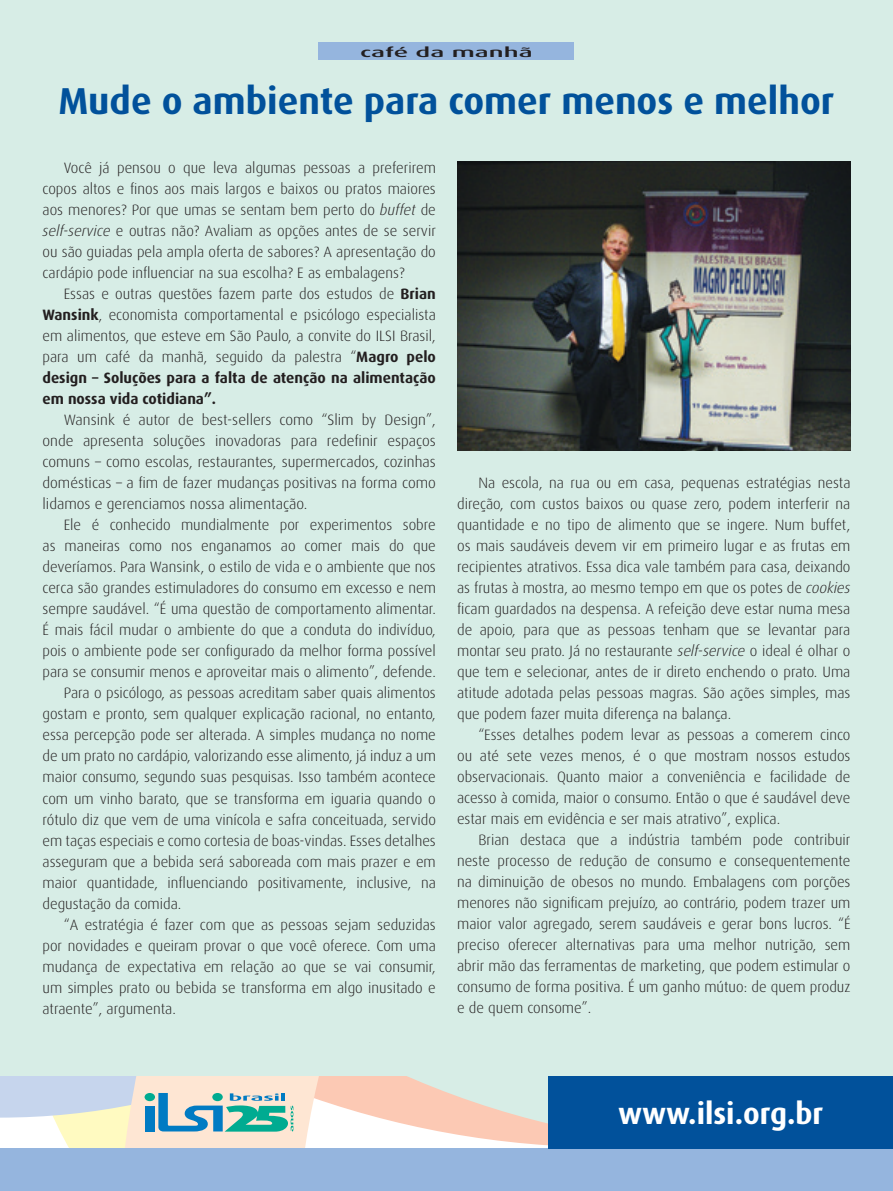
<style>
.page{position:relative;width:893px;height:1191px;background:#fff}
.page>*{position:absolute;margin:0;border:0;box-sizing:border-box;transform-origin:0 0}
.t1{font:700 37.5px "Dax";color:#01519b}
.t2{font:700 30px "Dax";color:#fff}
.t3{font:300 15px/21px "Dax";color:#231f20;text-align:justify}
.t4{font:500 13.5px "Dax";color:#231f20;scale:2 1}
.s1{font-style:italic}
.s2{font-weight:700}
</style>
<div class="page">
<div style="left:0;top:0;width:893px;height:1076px;background:#d7ede6"></div>
<div style="left:319px;top:43px;width:255px;height:17px;background:#95b5de"></div>
<div style="left:0;top:1148px;width:893px;height:43px;background:#95b5de"></div>
<div style="left:548px;top:1076px;width:345px;height:72px;background:#01519b"></div>
<img style="left:457px;top:162px;width:393px;height:289px">
<svg style="left:0;top:1076px;width:548px;height:72px"></svg>
<p class="t4" style="left:360px;top:45px;width:88px">café da manhã</p>
<h1 class="t1" style="left:59px;top:80px;width:777px">Mude o ambiente para comer menos e melhor</h1>
<p class="t3" style="left:43px;top:158px;width:395px;text-indent:21px">Você já pensou o que leva algumas pessoas a preferirem copos altos e finos aos mais largos e baixos ou pratos maiores aos menores? Por que umas se sentam bem perto do <span class="s1">buffet</span> de <span class="s1">self-service</span> e outras não? Avaliam as opções antes de se servir ou são guiadas pela ampla oferta de sabores? A apresentação do cardápio pode influenciar na sua escolha? E as embalagens?</p>
<p class="t3" style="left:43px;top:284px;width:395px;text-indent:21px">Essas e outras questões fazem parte dos estudos de <span class="s2">Brian Wansink</span>, economista comportamental e psicólogo especialista em alimentos, que esteve em São Paulo, a convite do ILSI Brasil, para um café da manhã, seguido da palestra “<span class="s2">Magro pelo design – Soluções para a falta de atenção na alimentação em nossa vida cotidiana”.</span></p>
<p class="t3" style="left:43px;top:410px;width:395px;text-indent:21px">Wansink é autor de best-sellers como “Slim by Design”, onde apresenta soluções inovadoras para redefinir espaços comuns – como escolas, restaurantes, supermercados, cozinhas domésticas – a fim de fazer mudanças positivas na forma como lidamos e gerenciamos nossa alimentação.</p>
<p class="t3" style="left:64px;top:515px;width:374px">Ele é conhecido mundialmente por experimentos sobre</p>
<p class="t3" style="left:43px;top:536px;width:395px">as maneiras como nos enganamos ao comer mais do que</p>
<p class="t3" style="left:43px;top:557px;width:395px">deveríamos. Para Wansink, o estilo de vida e o ambiente que nos</p>
<p class="t3" style="left:43px;top:578px;width:395px">cerca são grandes estimuladores do consumo em excesso e nem</p>
<p class="t3" style="left:43px;top:599px;width:395px">sempre saudável. “É uma questão de comportamento alimentar.</p>
<p class="t3" style="left:43px;top:620px;width:395px">É mais fácil mudar o ambiente do que a conduta do indivíduo,</p>
<p class="t3" style="left:43px;top:641px;width:395px">pois o ambiente pode ser configurado da melhor forma possível</p>
<p class="t3" style="left:43px;top:662px;width:395px">para se consumir menos e aproveitar mais o alimento”, defende.</p>
<p class="t3" style="left:64px;top:683px;width:374px">Para o psicólogo, as pessoas acreditam saber quais alimentos</p>
<p class="t3" style="left:43px;top:704px;width:395px">gostam e pronto, sem qualquer explicação racional, no entanto,</p>
<p class="t3" style="left:43px;top:725px;width:395px">essa percepção pode ser alterada. A simples mudança no nome</p>
<p class="t3" style="left:43px;top:746px;width:395px">de um prato no cardápio, valorizando esse alimento, já induz a um</p>
<p class="t3" style="left:43px;top:767px;width:395px">maior consumo, segundo suas pesquisas. Isso também acontece</p>
<p class="t3" style="left:43px;top:788px;width:395px">com um vinho barato, que se transforma em iguaria quando o</p>
<p class="t3" style="left:43px;top:809px;width:395px">rótulo diz que vem de uma vinícola e safra conceituada, servido</p>
<p class="t3" style="left:43px;top:830px;width:395px">em taças especiais e como cortesia de boas-vindas. Esses detalhes</p>
<p class="t3" style="left:43px;top:851px;width:395px">asseguram que a bebida será saboreada com mais prazer e em</p>
<p class="t3" style="left:43px;top:872px;width:395px">maior quantidade, influenciando positivamente, inclusive, na</p>
<p class="t3" style="left:43px;top:893px;width:140px">degustação da comida.</p>
<p class="t3" style="left:64px;top:914px;width:374px">“A estratégia é fazer com que as pessoas sejam seduzidas</p>
<p class="t3" style="left:43px;top:935px;width:395px">por novidades e queiram provar o que você oferece. Com uma</p>
<p class="t3" style="left:43px;top:956px;width:395px">mudança de expectativa em relação ao que se vai consumir,</p>
<p class="t3" style="left:43px;top:977px;width:395px">um simples prato ou bebida se transforma em algo inusitado e</p>
<p class="t3" style="left:43px;top:998px;width:135px">atraente”, argumenta.</p>
<p class="t3" style="left:457px;top:472px;width:395px;text-indent:21px">Na escola, na rua ou em casa, pequenas estratégias nesta direção, com custos baixos ou quase zero, podem interferir na quantidade e no tipo de alimento que se ingere. Num buffet, os mais saudáveis devem vir em primeiro lugar e as frutas em recipientes atrativos. Essa dica vale também para casa, deixando as frutas à mostra, ao mesmo tempo em que os potes de <span class="s1">cookies </span>ficam guardados na despensa. A refeição deve estar numa mesa de apoio, para que as pessoas tenham que se levantar para montar seu prato. Já no restaurante <span class="s1">self-service</span> o ideal é olhar o que tem e selecionar, antes de ir direto enchendo o prato. Uma atitude adotada pelas pessoas magras. São ações simples, mas que podem fazer muita diferença na balança.</p>
<p class="t3" style="left:457px;top:724px;width:395px;text-indent:21px">“Esses detalhes podem levar as pessoas a comerem cinco ou até sete vezes menos, é o que mostram nossos estudos observacionais. Quanto maior a conveniência e facilidade de acesso à comida, maior o consumo. Então o que é saudável deve estar mais em evidência e ser mais atrativo”, explica.</p>
<p class="t3" style="left:457px;top:829px;width:395px;text-indent:21px">Brian destaca que a indústria também pode contribuir neste processo de redução de consumo e consequentemente na diminuição de obesos no mundo. Embalagens com porções menores não significam prejuízo, ao contrário, podem trazer um maior valor agregado, serem saudáveis e gerar bons lucros. “É preciso oferecer alternativas para uma melhor nutrição, sem abrir mão das ferramentas de marketing, que podem estimular o consumo de forma positiva. É um ganho mútuo: de quem produz e de quem consome”.</p>
<h2 class="t2" style="left:618px;top:1096px;width:207px">www.ilsi.org.br</h2>
</div>
